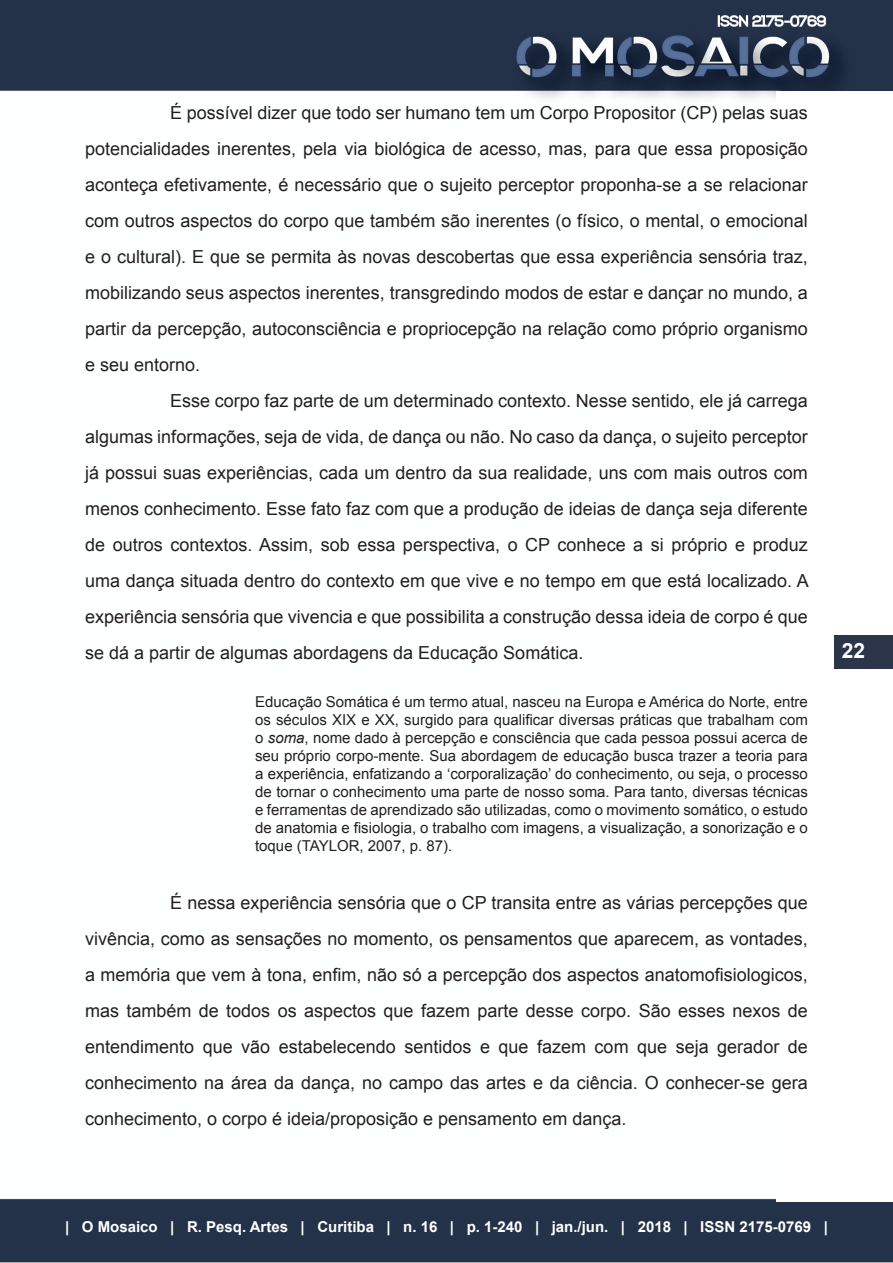
<style>
.page{position:relative;width:893px;height:1263px;background:#fff}
.page>*{position:absolute;margin:0;border:0;box-sizing:border-box;transform-origin:0 0}
.t1{font:700 21px "Arial";color:#fff}
.t2{font:18px/36px "Arial";color:#231f20;text-align:justify}
.t3{font:15px/18px "Arial";color:#231f20;text-align:justify}
.t4{font:700 15px "Arial";color:#fff}
.s1{font-style:italic}
</style>
<div class="page">
<img style="left:0;top:0;width:893px;height:1263px">
<div style="left:777px;top:91px;width:116px;height:1110px;background:#fff"></div>
<div style="left:834px;top:635px;width:59px;height:33px;background:#2c354a"></div>
<p class="t2" style="left:170px;top:95px;width:639px">É possível dizer que todo ser humano tem um Corpo Propositor (CP) pelas suas</p>
<p class="t2" style="left:85px;top:131px;width:724px">potencialidades inerentes, pela via biológica de acesso, mas, para que essa proposição</p>
<p class="t2" style="left:85px;top:167px;width:724px">aconteça efetivamente, é necessário que o sujeito perceptor proponha-se a se relacionar</p>
<p class="t2" style="left:85px;top:203px;width:724px">com outros aspectos do corpo que também são inerentes (o físico, o mental, o emocional</p>
<p class="t2" style="left:85px;top:239px;width:724px">e o cultural). E que se permita às novas descobertas que essa experiência sensória traz,</p>
<p class="t2" style="left:85px;top:275px;width:724px">mobilizando seus aspectos inerentes, transgredindo modos de estar e dançar no mundo, a</p>
<p class="t2" style="left:85px;top:311px;width:724px">partir da percepção, autoconsciência e propriocepção na relação como próprio organismo</p>
<p class="t2" style="left:85px;top:347px;width:117px">e seu entorno.</p>
<p class="t2" style="left:170px;top:383px;width:639px">Esse corpo faz parte de um determinado contexto. Nesse sentido, ele já carrega</p>
<p class="t2" style="left:85px;top:419px;width:724px">algumas informações, seja de vida, de dança ou não. No caso da dança, o sujeito perceptor</p>
<p class="t2" style="left:85px;top:455px;width:724px">já possui suas experiências, cada um dentro da sua realidade, uns com mais outros com</p>
<p class="t2" style="left:85px;top:491px;width:724px">menos conhecimento. Esse fato faz com que a produção de ideias de dança seja diferente</p>
<p class="t2" style="left:85px;top:527px;width:724px">de outros contextos. Assim, sob essa perspectiva, o CP conhece a si próprio e produz</p>
<p class="t2" style="left:85px;top:563px;width:725px">uma dança situada dentro do contexto em que vive e no tempo em que está localizado. A</p>
<p class="t2" style="left:85px;top:599px;width:724px">experiência sensória que vivencia e que possibilita a construção dessa ideia de corpo é que</p>
<p class="t2" style="left:85px;top:635px;width:500px">se dá a partir de algumas abordagens da Educação Somática.</p>
<p class="t3" style="left:255px;top:693px;width:554px">Educação Somática é um termo atual, nasceu na Europa e América do Norte, entre os séculos XIX e XX, surgido para qualificar diversas práticas que trabalham com o <span class="s1">soma</span>, nome dado à percepção e consciência que cada pessoa possui acerca de seu próprio corpo-mente. Sua abordagem de educação busca trazer a teoria para a experiência, enfatizando a ‘corporalização’ do conhecimento, ou seja, o processo de tornar o conhecimento uma parte de nosso soma. Para tanto, diversas técnicas e ferramentas de aprendizado são utilizadas, como o movimento somático, o estudo de anatomia e fisiologia, o trabalho com imagens, a visualização, a sonorização e o toque (TAYLOR, 2007, p. 87).</p>
<p class="t2" style="left:85px;top:884px;width:724px;text-indent:85px">É nessa experiência sensória que o CP transita entre as várias percepções que vivência, como as sensações no momento, os pensamentos que aparecem, as vontades, a memória que vem à tona, enfim, não só a percepção dos aspectos anatomofisiologicos, mas também de todos os aspectos que fazem parte desse corpo. São esses nexos de entendimento que vão estabelecendo sentidos e que fazem com que seja gerador de conhecimento na área da dança, no campo das artes e da ciência. O conhecer-se gera conhecimento, o corpo é ideia/proposição e pensamento em dança.</p>
<p class="t1" style="left:842px;top:636px;width:25px">22</p>
<p class="t4" style="left:65px;top:1217px;width:764px">| O Mosaico | R. Pesq. Artes | Curitiba | n. 16 | p. 1-240 | jan./jun. | 2018 | ISSN 2175-0769 |</p>
</div>
